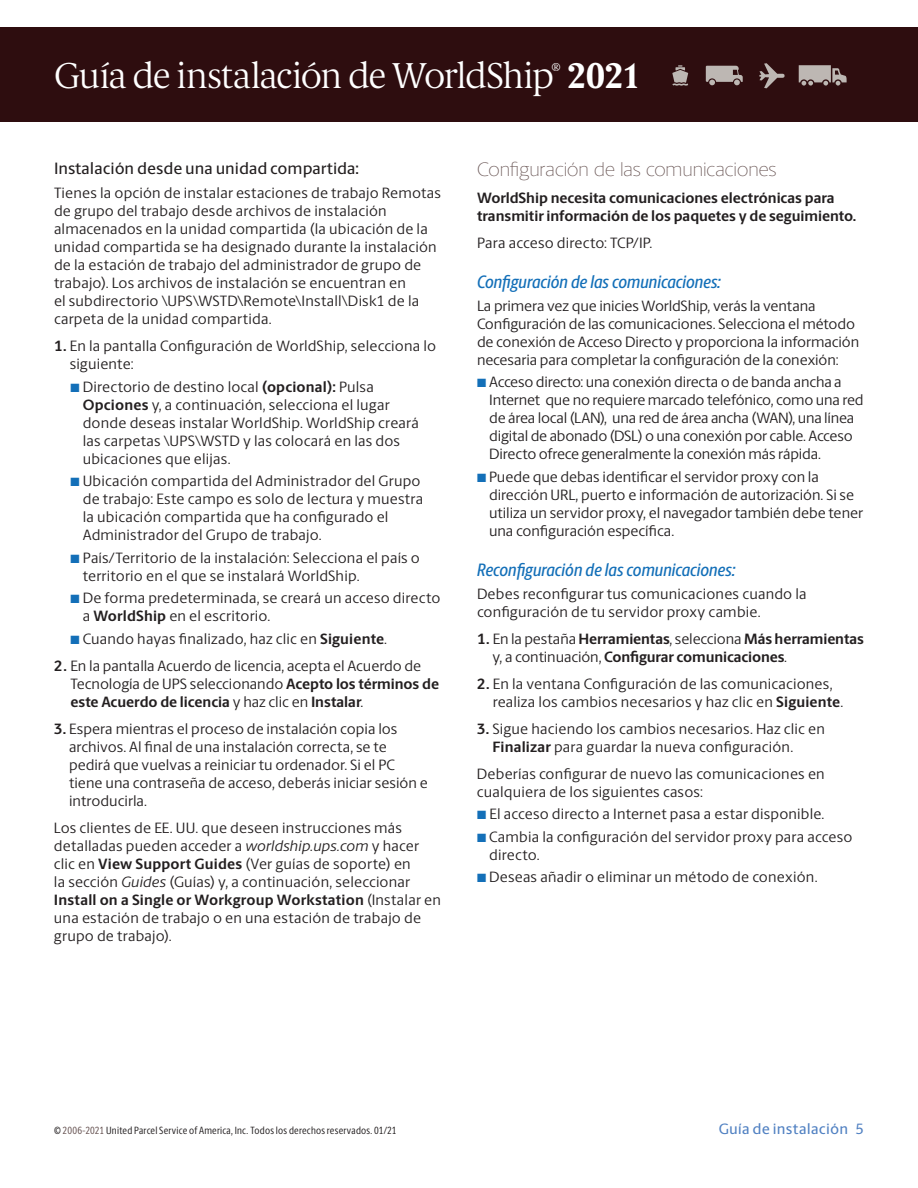
<style>
.page{position:relative;width:918px;height:1188px;background:#fff}
.page>*{position:absolute;margin:0;border:0;box-sizing:border-box;transform-origin:0 0}
.t1{font:200 36px "UPS Berlingske Serif Tx";letter-spacing:-.03em;color:#fff}
.t2{font:200 19.5px "UPS Berlingske Sans";letter-spacing:-.005em;color:#64504f}
.t3{font:italic 500 18px "UPS Berlingske Sans Cn";color:#136fb8}
.t4{font:500 16.5px "UPS Berlingske Sans";color:#231f20}
.t5{font:15px/18px "UPS Berlingske Sans";letter-spacing:.01em;color:#231f20}
.t6{font:15px/18px "UPS Berlingske Sans";letter-spacing:-.015em;color:#231f20}
.t7{font:15px/18px "UPS Berlingske Sans";letter-spacing:-.01em;color:#231f20}
.t8{font:700 15px/18px "UPS Berlingske Sans";letter-spacing:-.005em;color:#231f20}
.t9{font:500 15px "UPS Berlingske Sans";letter-spacing:.01em;color:#5181c2}
.t10{font:10.5px "UPS Berlingske Sans Cn";letter-spacing:.02em;color:#231f20}
.s1{font-weight:700}
.s2{color:#136fb8}
.s3{font-style:italic}
.s4{font-weight:400}
.s5{color:#64504f}
</style>
<div class="page">
<div style="left:0;top:27px;width:918px;height:95px;background:#2e0d0f"></div>
<svg style="left:672px;top:65px;width:16px;height:21px"></svg>
<svg style="left:706px;top:66px;width:37px;height:20px"></svg>
<svg style="left:759px;top:63px;width:26px;height:25px"></svg>
<svg style="left:799px;top:65px;width:48px;height:21px"></svg>
<h1 class="t1" style="left:54px;top:50px;width:589px">Guía de instalación de WorldShip<sup>®</sup> <span class="s1">2021</span></h1>
<p class="t4" style="left:54px;top:155px;width:307px">Instalación desde una unidad compartida:</p>
<p class="t5" style="left:54px;top:184px;width:388px">Tienes la opción de instalar estaciones de trabajo Remotas de grupo del trabajo desde archivos de instalación almacenados en la unidad compartida (la ubicación de la unidad compartida se ha designado durante la instalación de la estación de trabajo del administrador de grupo de trabajo). Los archivos de instalación se encuentran en<br>el subdirectorio \UPS\WSTD\Remote\Install\Disk1 de la carpeta de la unidad compartida.</p>
<p class="t5" style="left:70px;top:337px;width:368px;text-indent:-16px"><span class="s1">1.</span> En la pantalla Configuración de WorldShip, selecciona lo siguiente:</p>
<p class="t5" style="left:83px;top:377px;width:338px;text-indent:-12px"><span class="s2">■</span> Directorio de destino local <span class="s1">(opcional):</span> Pulsa <span class="s1">Opciones</span> y, a continuación, selecciona el lugar donde deseas instalar WorldShip. WorldShip creará las carpetas \UPS\WSTD y las colocará en las dos ubicaciones que elijas.</p>
<p class="t5" style="left:83px;top:472px;width:342px;text-indent:-12px"><span class="s2">■</span> Ubicación compartida del Administrador del Grupo de trabajo: Este campo es solo de lectura y muestra la ubicación compartida que ha configurado el Administrador del Grupo de trabajo.</p>
<p class="t5" style="left:83px;top:548px;width:339px;text-indent:-12px"><span class="s2">■</span> País/Territorio de la instalación: Selecciona el país o territorio en el que se instalará WorldShip.</p>
<p class="t5" style="left:83px;top:589px;width:359px;text-indent:-12px"><span class="s2">■</span> De forma predeterminada, se creará un acceso directo a <span class="s1">WorldShip</span> en el escritorio.</p>
<p class="t5" style="left:70px;top:629px;width:318px"><span class="s2">■</span> Cuando hayas finalizado, haz clic en <span class="s1">Siguiente</span>.</p>
<p class="t5" style="left:70px;top:656px;width:370px;text-indent:-16px"><span class="s1">2.</span> En la pantalla Acuerdo de licencia, acepta el Acuerdo de<br>Tecnología de UPS seleccionando <span class="s1">Acepto los términos de este Acuerdo de licencia</span> y haz clic en <span class="s1">Instalar</span>.</p>
<p class="t5" style="left:69px;top:719px;width:360px;text-indent:-15px"><span class="s1">3.</span> Espera mientras el proceso de instalación copia los archivos. Al final de una instalación correcta, se te pedirá que vuelvas a reiniciar tu ordenador. Si el PC tiene una contraseña de acceso, deberás iniciar sesión e introducirla.</p>
<p class="t5" style="left:54px;top:818px;width:388px">Los clientes de EE. UU. que deseen instrucciones más detalladas pueden acceder a <span class="s3">worldship.ups.com</span> y hacer clic en <span class="s1">View Support Guides</span> (Ver guías de soporte) en<br>la sección <span class="s3">Guides</span> (Guías) y, a continuación, seleccionar <span class="s1">Install on a Single or Workgroup Workstation</span> (Instalar en una estación de trabajo o en una estación de trabajo de grupo de trabajo).</p>
<h2 class="t2" style="left:477px;top:158px;width:301px">Configuración de las comunicaciones</h2>
<p class="t8" style="left:477px;top:189px;width:381px">WorldShip necesita comunicaciones electrónicas para transmitir información de los paquetes y de seguimiento.</p>
<p class="t5" style="left:477px;top:233px;width:177px">Para acceso directo: TCP/IP.</p>
<p class="t3" style="left:477px;top:269px;width:245px">Configuración de las comunicaciones:</p>
<p class="t7" style="left:477px;top:296px;width:384px">La primera vez que inicies WorldShip, verás la ventana Configuración de las comunicaciones. Selecciona el método de conexión de Acceso Directo y proporciona la información necesaria para completar la configuración de la conexión:</p>
<p class="t6" style="left:489px;top:373px;width:376px;text-indent:-12px"><span class="s2">■</span> Acceso directo: una conexión directa o de banda ancha a Internet que no requiere marcado telefónico, como una red de área local (LAN), una red de área ancha (WAN), una línea digital de abonado (DSL) o una conexión por cable. Acceso Directo ofrece generalmente la conexión más rápida.</p>
<p class="t5" style="left:489px;top:467px;width:376px;text-indent:-12px"><span class="s2">■</span> Puede que debas identificar el servidor proxy con la dirección URL, puerto e información de autorización. Si se utiliza un servidor proxy, el navegador también debe tener una configuración específica.</p>
<p class="t3" style="left:477px;top:557px;width:260px">Reconfiguración de las comunicaciones:</p>
<p class="t5" style="left:477px;top:584px;width:331px">Debes reconfigurar tus comunicaciones cuando la configuración de tu servidor proxy cambie.</p>
<p class="t8" style="left:493px;top:630px;width:373px;text-indent:-16px">1. <span class="s4">En la pestaña</span> Herramientas<span class="s4">, selecciona</span> Más herramientas <span class="s4">y, a continuación,</span> Configurar comunicaciones<span class="s4">.</span></p>
<p class="t5" style="left:493px;top:674px;width:352px;text-indent:-16px"><span class="s1">2.</span> En la ventana Configuración de las comunicaciones, realiza los cambios necesarios y haz clic en <span class="s1">Siguiente</span>.</p>
<p class="t5" style="left:492px;top:719px;width:334px;text-indent:-15px"><span class="s1">3.</span> Sigue haciendo los cambios necesarios. Haz clic en<br><span class="s1">Finalizar</span> para guardar la nueva configuración.</p>
<p class="t5" style="left:477px;top:764px;width:349px">Deberías configurar de nuevo las comunicaciones en cualquiera de los siguientes casos:</p>
<p class="t5" style="left:477px;top:805px;width:349px"><span class="s2">■</span> El acceso directo a Internet pasa a estar disponible.</p>
<p class="t5" style="left:489px;top:827px;width:365px;text-indent:-12px"><span class="s2">■</span> Cambia la configuración del servidor proxy para acceso directo.</p>
<p class="t5" style="left:477px;top:868px;width:342px"><span class="s2">■</span> Deseas añadir o eliminar un método de conexión.</p>
<p class="t10" style="left:54px;top:1123px;width:344px">© <span class="s5">2006-2021</span> United Parcel Service of America, Inc. Todos los derechos reservados. 01/21</p>
<p class="t9" style="left:719px;top:1117px;width:147px">Guía de instalación 5</p>
</div>
